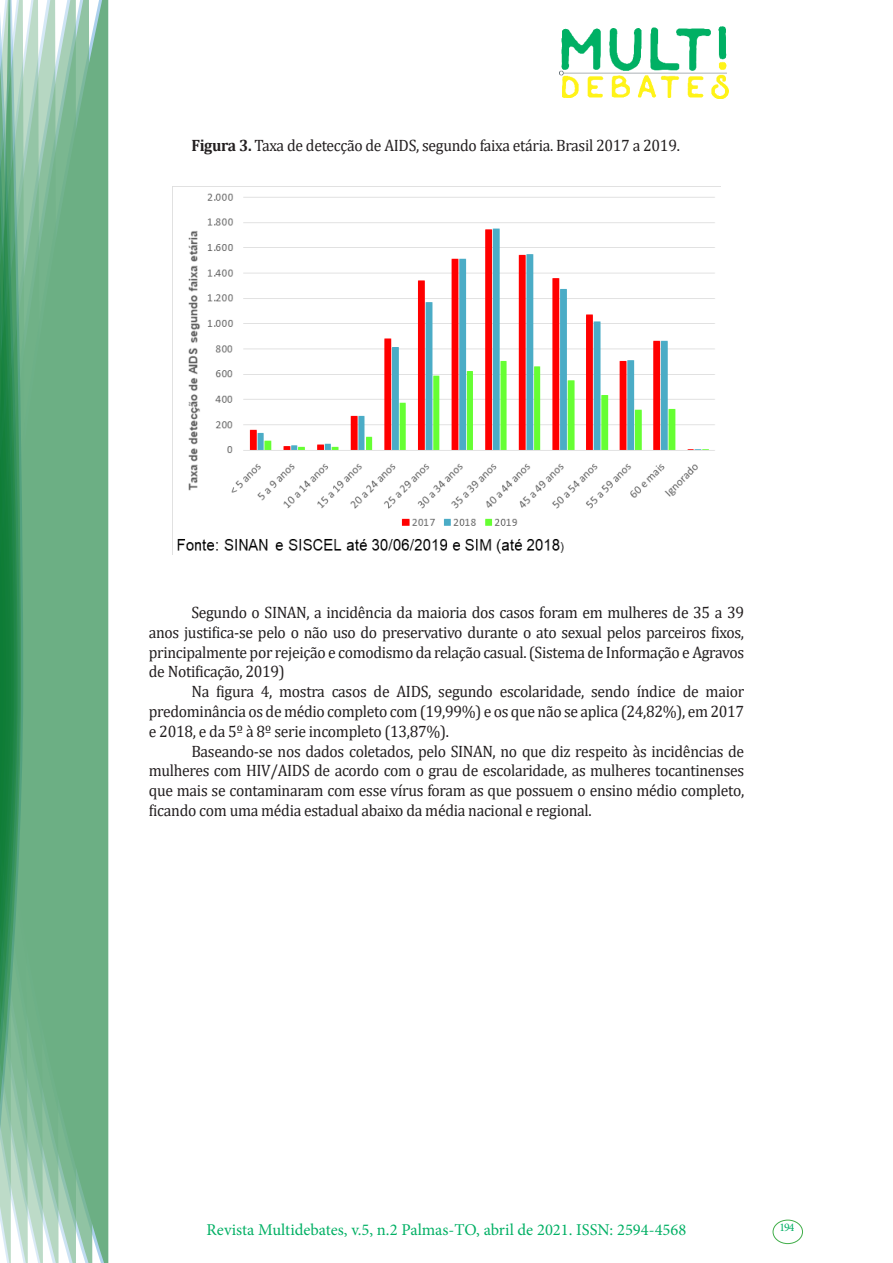
<style>
.page{position:relative;width:893px;height:1263px;background:#fff}
.page>*{position:absolute;margin:0;border:0;box-sizing:border-box;transform-origin:0 0}
.texto{font:16.5px/19.8px "Cambria";letter-spacing:-.02em;color:#231f20;text-align:justify;scale:.95 1}
.t1{font:16.5px "Minion Pro";color:#00b064}
.t2{font:11.7px "Minion Pro";color:#00b064}
.s1{font-weight:700}
</style>
<div class="page">
<img style="left:559px;top:26px;width:169px;height:72px">
<div style="left:95px;top:0;width:14px;height:1263px;background:#6caf84"></div>
<svg style="left:79px;top:0;width:16px;height:1263px;background:#71b289"></svg>
<svg style="left:62px;top:0;width:17px;height:1263px;background:#75b48c"></svg>
<svg style="left:45px;top:0;width:17px;height:1263px;background:#7cb792"></svg>
<svg style="left:30px;top:0;width:15px;height:1263px;background:#80ba96"></svg>
<svg style="left:0;top:0;width:30px;height:1263px;background:#61a97f"></svg>
<div style="left:772px;top:1219px;width:31px;height:25px;border:1px solid #40ae49;border-radius:50%"></div>
<img style="left:177px;top:193px;width:538px;height:361px">
<p class="texto" style="left:191px;top:135px;width:516px"><span class="s1">Figura 3.</span> Taxa de detecção de AIDS, segundo faixa etária. Brasil 2017 a 2019.</p>
<p class="texto" style="left:149px;top:602px;width:628px;text-indent:43px">Segundo o SINAN, a incidência da maioria dos casos foram em mulheres de 35 a 39 anos justifica-se pelo o não uso do preservativo durante o ato sexual pelos parceiros fixos, principalmente por rejeição e comodismo da relação casual. (Sistema de Informação e Agravos de Notificação, 2019)</p>
<p class="texto" style="left:149px;top:681px;width:628px;text-indent:43px">Na figura 4, mostra casos de AIDS, segundo escolaridade, sendo índice de maior predominância os de médio completo com (19,99%) e os que não se aplica (24,82%), em 2017 e 2018, e da 5º à 8º serie incompleto (13,87%).</p>
<p class="texto" style="left:149px;top:741px;width:628px;text-indent:43px">Baseando-se nos dados coletados, pelo SINAN, no que diz respeito às incidências de mulheres com HIV/AIDS de acordo com o grau de escolaridade, as mulheres tocantinenses que mais se contaminaram com esse vírus foram as que possuem o ensino médio completo, ficando com uma média estadual abaixo da média nacional e regional.</p>
<p class="t1" style="left:207px;top:1218px;width:481px">Revista Multidebates, v.5, n.2 Palmas-TO, abril de 2021. ISSN: 2594-4568</p>
<p class="t2" style="left:779px;top:1219px;width:16px">194</p>
</div>
